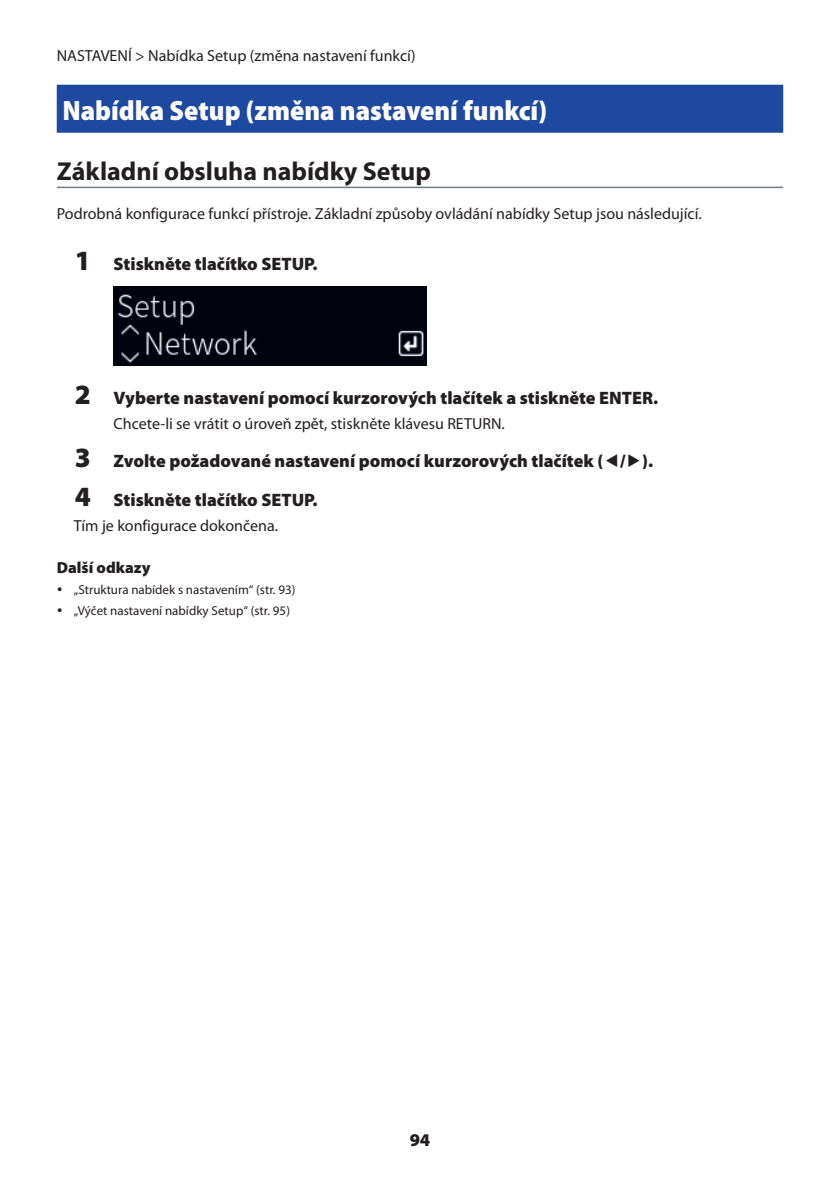
<style>
.page{position:relative;width:840px;height:1191px;background:#fff}
.page>*{position:absolute;margin:0;border:0;box-sizing:border-box;transform-origin:0 0}
.Nadpis_02_blue{font:900 semi-condensed 28px "Myriad Pro";color:#fff}
.Nadpis_03{font:700 26px "Myriad Pro";color:#231f20}
.t1{font:900 18px "Myriad Pro";color:#231f20}
.txt__8pt{font:16px "Myriad Pro";color:#231f20}
.txt__8pt___10mm{font:16px "Myriad Pro";color:#231f20}
.txt__8pt___3mm{font:16px "Myriad Pro";color:#231f20}
.MT__8pt____Blk_pr3{font:900 16px "Myriad Pro";color:#231f20}
.t2{font:13px "Myriad Pro";color:#231f20}
.s1{font-size:28px}
</style>
<div class="page">
<div style="left:57px;top:85px;width:725px;height:48px;background:#1d4aa0"></div>
<hr style="left:57px;top:187px;width:725px;height:1px;background:#717b8f">
<img style="left:113px;top:287px;width:313px;height:78px">
<p class="txt__8pt" style="left:57px;top:47px;width:360px">NASTAVENÍ &gt; Nabídka Setup (změna nastavení funkcí)</p>
<p class="Nadpis_02_blue" style="left:62px;top:95px;width:485px">Nabídka Setup (změna nastavení funkcí)</p>
<p class="Nadpis_03" style="left:57px;top:156px;width:375px">Základní obsluha nabídky Setup</p>
<p class="txt__8pt" style="left:57px;top:205px;width:646px">Podrobná konfigurace funkcí přístroje. Základní způsoby ovládání nabídky Setup jsou následující.</p>
<p class="t1" style="left:75px;top:253px;width:244px"><span class="s1">1</span> Stiskněte tlačítko SETUP.</p>
<p class="t1" style="left:75px;top:388px;width:584px"><span class="s1">2</span> Vyberte nastavení pomocí kurzorových tlačítek a stiskněte ENTER.</p>
<p class="txt__8pt___10mm" style="left:113px;top:415px;width:392px">Chcete-li se vrátit o úroveň zpět, stiskněte klávesu RETURN.</p>
<p class="t1" style="left:75px;top:451px;width:579px"><span class="s1">3</span> Zvolte požadované nastavení pomocí kurzorových tlačítek ( / ).</p>
<p class="t1" style="left:75px;top:490px;width:244px"><span class="s1">4</span> Stiskněte tlačítko SETUP.</p>
<p class="txt__8pt___3mm" style="left:74px;top:517px;width:206px">Tím je konfigurace dokončena.</p>
<p class="MT__8pt____Blk_pr3" style="left:57px;top:558px;width:95px">Další odkazy</p>
<p class="t2" style="left:74px;top:582px;width:223px">„Struktura nabídek s nastavením“ (str. 93)</p>
<p class="t2" style="left:74px;top:604px;width:218px">„Výčet nastavení nabídky Setup“ (str. 95)</p>
<p class="t1" style="left:409px;top:1129px;width:22px">94</p>
</div>
